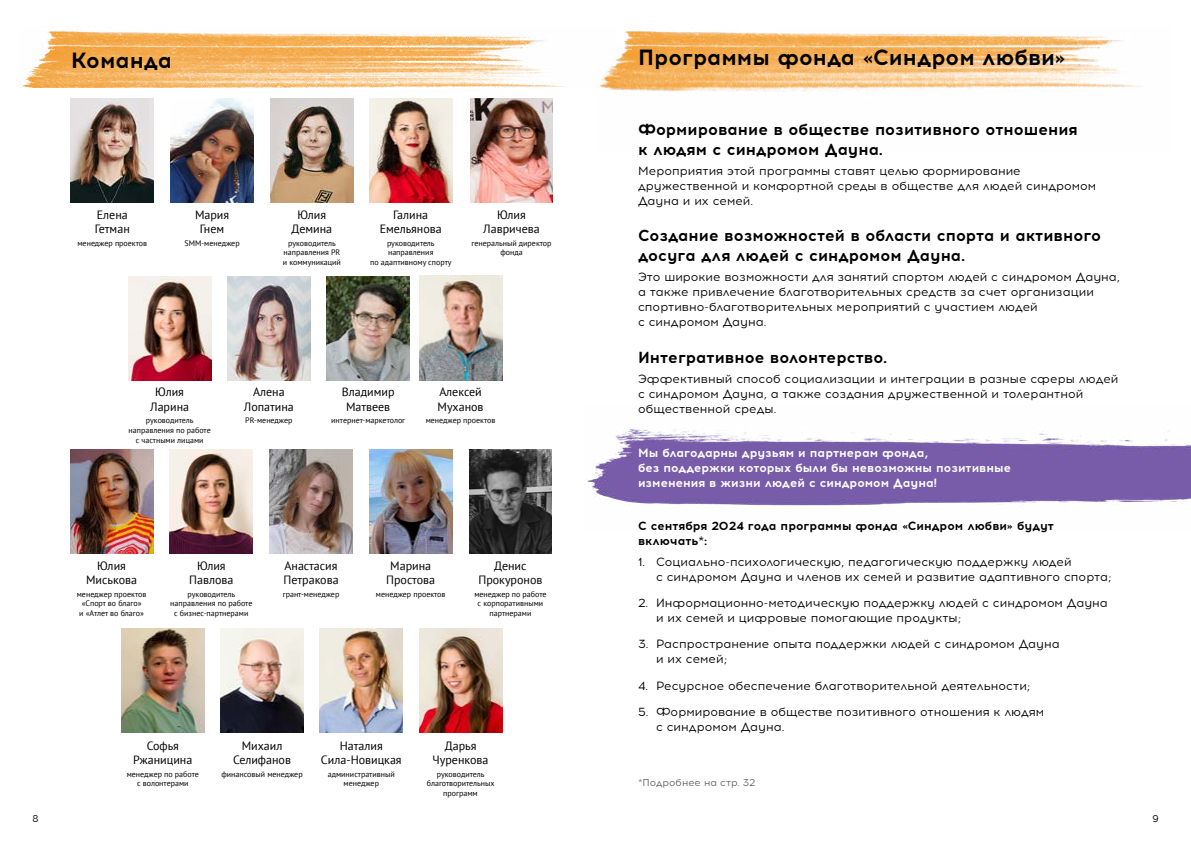
<style>
.page{position:relative;width:1191px;height:842px;background:#fff}
.page>*{position:absolute;margin:0;border:0;box-sizing:border-box;transform-origin:0 0}
.t1{font:700 22px "Acrom";color:#000}
.t2{font:700 16px/19.2px "Acrom";color:#000}
.t3{font:12px/15px "Acrom";color:#000}
.t4{font:12px/14.4px "PT Sans";color:#000;text-align:center}
.t5{font:700 12px/15px "Acrom";color:#fff}
.t6{font:700 12px/15px "Acrom";color:#000}
.t7{font:10px "Acrom";color:#646363}
.t8{font:10px "Acrom";color:#000}
.t9{font:8px/9.6px "PT Sans";color:#000;text-align:center}
</style>
<div class="page">
<img style="left:587px;top:428px;width:604px;height:78px">
<img style="left:599px;top:31px;width:542px;height:61px">
<img style="left:22px;top:31px;width:543px;height:57px">
<img style="left:419px;top:276px;width:83px;height:104px">
<img style="left:419px;top:628px;width:83px;height:104px">
<img style="left:221px;top:628px;width:82px;height:104px">
<img style="left:470px;top:99px;width:83px;height:104px">
<img style="left:227px;top:276px;width:83px;height:104px">
<img style="left:469px;top:450px;width:83px;height:104px">
<img style="left:320px;top:628px;width:83px;height:104px">
<img style="left:70px;top:450px;width:83px;height:104px">
<img style="left:270px;top:450px;width:82px;height:104px">
<img style="left:71px;top:99px;width:83px;height:104px">
<img style="left:121px;top:628px;width:83px;height:104px">
<img style="left:128px;top:276px;width:83px;height:104px">
<img style="left:327px;top:276px;width:82px;height:104px">
<img style="left:369px;top:450px;width:83px;height:104px">
<img style="left:270px;top:99px;width:83px;height:104px">
<img style="left:170px;top:450px;width:83px;height:104px">
<img style="left:369px;top:99px;width:83px;height:104px">
<img style="left:171px;top:99px;width:82px;height:104px">
<h1 class="t1" style="left:71px;top:45px;width:102px">Команда</h1>
<p class="t4" style="left:95px;top:207px;width:37px;text-align:left">Елена<br>Гетман</p>
<p class="t9" style="left:77px;top:238px;width:71px">менеджер проектов</p>
<p class="t4" style="left:195px;top:207px;width:36px">Мария<br>Гнем</p>
<p class="t9" style="left:184px;top:238px;width:57px">SMM-менеджер</p>
<p class="t4" style="left:292px;top:207px;width:42px">Юлия<br>Демина</p>
<p class="t9" style="left:283px;top:238px;width:60px">руководитель направления PR и коммуникаций</p>
<p class="t4" style="left:380px;top:207px;width:64px">Галина<br>Емельянова</p>
<p class="t9" style="left:370px;top:238px;width:83px">руководитель направления<br>по адаптивному спорту</p>
<p class="t4" style="left:483px;top:207px;width:58px">Юлия<br>Лавричева</p>
<p class="t9" style="left:471px;top:238px;width:81px">генеральный директор фонда</p>
<p class="t4" style="left:150px;top:385px;width:40px">Юлия<br>Ларина</p>
<p class="t9" style="left:129px;top:415px;width:84px">руководитель направления по работе с частными лицами</p>
<p class="t4" style="left:244px;top:385px;width:52px">Алена<br>Лопатина</p>
<p class="t9" style="left:245px;top:415px;width:49px">PR-менеджер</p>
<p class="t4" style="left:342px;top:385px;width:54px">Владимир<br>Матвеев</p>
<p class="t9" style="left:331px;top:415px;width:75px">интернет-маркетолог</p>
<p class="t4" style="left:437px;top:384px;width:48px;text-align:left">Алексей<br>Муханов</p>
<p class="t9" style="left:426px;top:415px;width:71px">менеджер проектов</p>
<p class="t4" style="left:86px;top:558px;width:53px">Юлия<br>Миськова</p>
<p class="t9" style="left:77px;top:589px;width:71px">менеджер проектов «Спорт во благо»<br>и «Атлет во благо»</p>
<p class="t4" style="left:189px;top:558px;width:46px">Юлия<br>Павлова</p>
<p class="t9" style="left:170px;top:589px;width:84px">руководитель направления по работе с бизнес-партнерами</p>
<p class="t4" style="left:283px;top:558px;width:57px;text-align:left">Анастасия<br>Петракова</p>
<p class="t9" style="left:283px;top:589px;width:58px">грант-менеджер</p>
<p class="t4" style="left:386px;top:558px;width:51px">Марина<br>Простова</p>
<p class="t9" style="left:376px;top:589px;width:71px">менеджер проектов</p>
<p class="t4" style="left:478px;top:558px;width:65px">Денис<br>Прокуронов</p>
<p class="t9" style="left:474px;top:589px;width:74px">менеджер по работе с корпоративными партнерами</p>
<p class="t4" style="left:133px;top:738px;width:61px">Софья<br>Ржаницина</p>
<p class="t9" style="left:127px;top:769px;width:74px">менеджер по работе с волонтерами</p>
<p class="t4" style="left:233px;top:738px;width:59px">Михаил<br>Селифанов</p>
<p class="t9" style="left:221px;top:769px;width:83px">финансовый менеджер</p>
<p class="t4" style="left:321px;top:738px;width:82px">Наталия<br>Сила-Новицкая</p>
<p class="t9" style="left:328px;top:769px;width:68px">административный менеджер</p>
<p class="t4" style="left:432px;top:738px;width:57px">Дарья<br>Чуренкова</p>
<p class="t9" style="left:427px;top:769px;width:69px">руководитель благотворительных программ</p>
<h1 class="t1" style="left:638px;top:41px;width:429px">Программы фонда «Синдром любви»</h1>
<h2 class="t2" style="left:638px;top:120px;width:441px">Формирование в обществе позитивного отношения к людям с синдромом Дауна.</h2>
<p class="t3" style="left:638px;top:164px;width:460px">Мероприятия этой программы ставят целью формирование дружественной и комфортной среды в обществе для людей синдромом<br>Дауна и их семей.</p>
<h2 class="t2" style="left:638px;top:226px;width:465px">Создание возможностей в области спорта и активного досуга для людей с синдромом Дауна.</h2>
<p class="t3" style="left:638px;top:270px;width:483px">Это широкие возможности для занятий спортом людей с синдромом Дауна, а также привлечение благотворительных средств за счет организации спортивно-благотворительных мероприятий с участием людей<br>с синдромом Дауна.</p>
<h2 class="t2" style="left:638px;top:348px;width:251px">Интегративное волонтерство.</h2>
<p class="t3" style="left:638px;top:372px;width:482px">Эффективный способ социализации и интеграции в разные сферы людей с синдромом Дауна, а также создания дружественной и толерантной общественной среды.</p>
<p class="t5" style="left:638px;top:445px;width:374px">Мы благодарны друзьям и партнерам фонда,<br>без поддержки которых были бы невозможны позитивные изменения в жизни людей с синдромом Дауна!</p>
<p class="t6" style="left:638px;top:518px;width:417px">С сентября 2024 года программы фонда «Синдром любви» будут включать*:</p>
<p class="t3" style="left:656px;top:554px;width:457px;text-indent:-18px">1. Социально-психологическую, педагогическую поддержку людей<br>с синдромом Дауна и членов их семей и развитие адаптивного спорта;</p>
<p class="t3" style="left:656px;top:596px;width:453px;text-indent:-18px">2. Информационно-методическую поддержку людей с синдромом Дауна и их семей и цифровые помогающие продукты;</p>
<p class="t3" style="left:656px;top:637px;width:405px;text-indent:-18px">3. Распространение опыта поддержки людей с синдромом Дауна и их семей;</p>
<p class="t3" style="left:638px;top:678px;width:394px">4. Ресурсное обеспечение благотворительной деятельности;</p>
<p class="t3" style="left:656px;top:705px;width:390px;text-indent:-18px">5. Формирование в обществе позитивного отношения к людям с синдромом Дауна.</p>
<p class="t7" style="left:638px;top:776px;width:119px">*Подробнее на стр. 32</p>
<p class="t8" style="left:32px;top:812px;width:8px">8</p>
<p class="t8" style="left:1152px;top:812px;width:8px">9</p>
</div>
